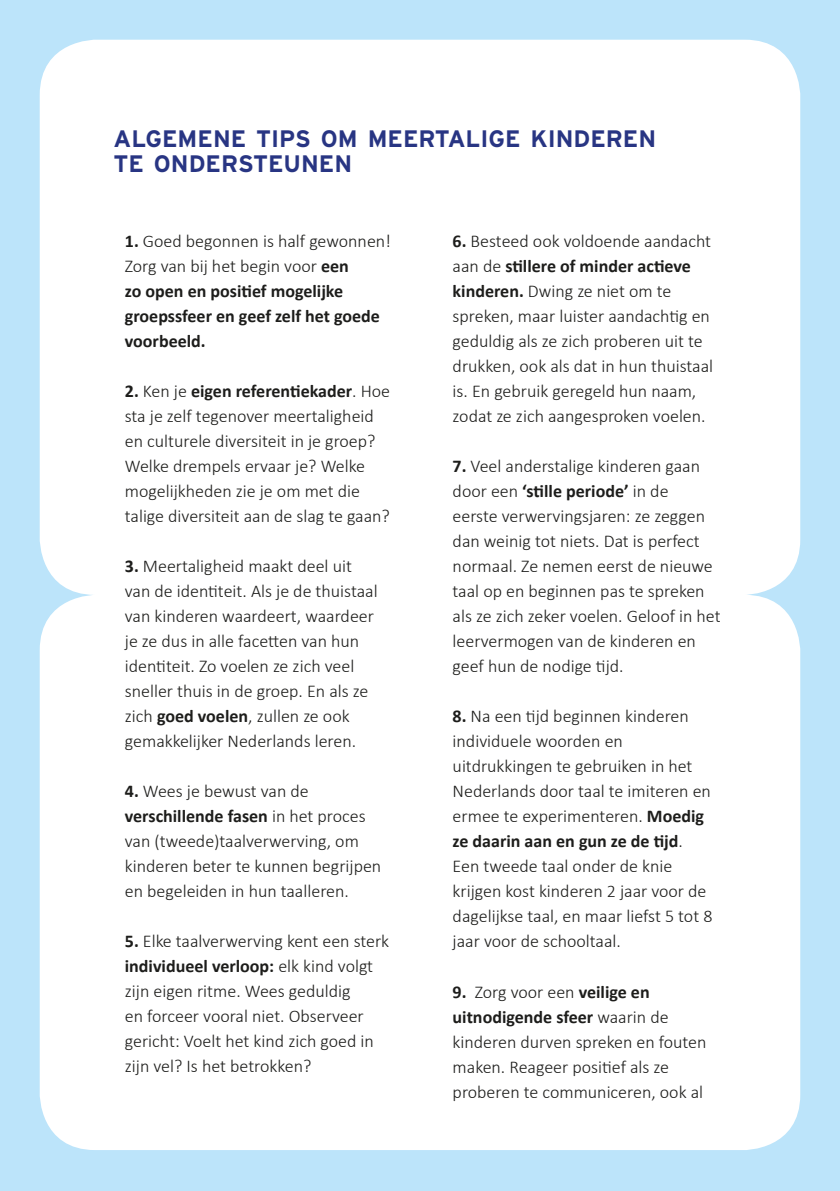
<style>
.page{position:relative;width:840px;height:1191px;background:#fff}
.page>*{position:absolute;margin:0;border:0;box-sizing:border-box;transform-origin:0 0}
.t1{font:700 23.8px/25px "Interstate";color:#283583}
.t2{font:300 18px/25px "Calibri";color:#1d1d1b}
.t3{font:700 18px/25px "Calibri";color:#1d1d1b}
.s1{font-weight:300}
.s2{font-weight:700}
</style>
<div class="page">
<div style="left:0;top:0;width:839px;height:1191px;background:#bce4fa"></div>
<div style="left:40px;top:40px;width:759px;height:1110px;background:#fff"></div>
<h1 class="t1" style="left:113px;top:126px;width:544px">ALGEMENE TIPS OM MEERTALIGE KINDEREN<br>TE ONDERSTEUNEN</h1>
<p class="t3" style="left:125px;top:229px;width:267px">1. <span class="s1">Goed begonnen is half gewonnen!<br>Zorg van bij het begin voor</span> een<br>zo open en positief mogelijke groepssfeer en geef zelf het goede voorbeeld.</p>
<p class="t2" style="left:125px;top:378px;width:267px"><span class="s2">2.</span> Ken je <span class="s2">eigen referentiekader</span>. Hoe sta je zelf tegenover meertaligheid en culturele diversiteit in je groep?<br>Welke drempels ervaar je? Welke mogelijkheden zie je om met die talige diversiteit aan de slag te gaan?</p>
<p class="t2" style="left:125px;top:553px;width:254px"><span class="s2">3.</span> Meertaligheid maakt deel uit van de identiteit. Als je de thuistaal van kinderen waardeert, waardeer je ze dus in alle facetten van hun identiteit. Zo voelen ze zich veel sneller thuis in de groep. En als ze zich <span class="s2">goed voelen</span>, zullen ze ook gemakkelijker Nederlands leren.</p>
<p class="t2" style="left:125px;top:778px;width:258px"><span class="s2">4.</span> Wees je bewust van de <span class="s2">verschillende fasen</span> in het proces van (tweede)taalverwerving, om kinderen beter te kunnen begrijpen en begeleiden in hun taalleren.</p>
<p class="t2" style="left:125px;top:928px;width:266px"><span class="s2">5.</span> Elke taalverwerving kent een sterk <span class="s2">individueel verloop:</span> elk kind volgt zijn eigen ritme. Wees geduldig<br>en forceer vooral niet. Observeer gericht: Voelt het kind zich goed in zijn vel? Is het betrokken?</p>
<p class="t2" style="left:452px;top:228px;width:262px"><span class="s2">6.</span> Besteed ook voldoende aandacht aan de <span class="s2">stillere of minder actieve kinderen.</span> Dwing ze niet om te spreken, maar luister aandachtig en geduldig als ze zich proberen uit te drukken, ook als dat in hun thuistaal is. En gebruik geregeld hun naam, zodat ze zich aangesproken voelen.</p>
<p class="t2" style="left:452px;top:453px;width:269px"><span class="s2">7.</span> Veel anderstalige kinderen gaan door een <span class="s2">‘stille periode’</span> in de<br>eerste verwervingsjaren: ze zeggen dan weinig tot niets. Dat is perfect normaal. Ze nemen eerst de nieuwe taal op en beginnen pas te spreken als ze zich zeker voelen. Geloof in het leervermogen van de kinderen en geef hun de nodige tijd.</p>
<p class="t2" style="left:452px;top:703px;width:261px"><span class="s2">8.</span> Na een tijd beginnen kinderen individuele woorden en uitdrukkingen te gebruiken in het<br>Nederlands door taal te imiteren en ermee te experimenteren. <span class="s2">Moedig ze daarin aan en gun ze de tijd</span>.<br>Een tweede taal onder de knie krijgen kost kinderen 2 jaar voor de dagelijkse taal, en maar liefst 5 tot 8 jaar voor de schooltaal.</p>
<p class="t2" style="left:452px;top:978px;width:255px"><span class="s2">9.</span> Zorg voor een <span class="s2">veilige en uitnodigende sfeer</span> waarin de kinderen durven spreken en fouten maken. Reageer positief als ze proberen te communiceren, ook al</p>
</div>
